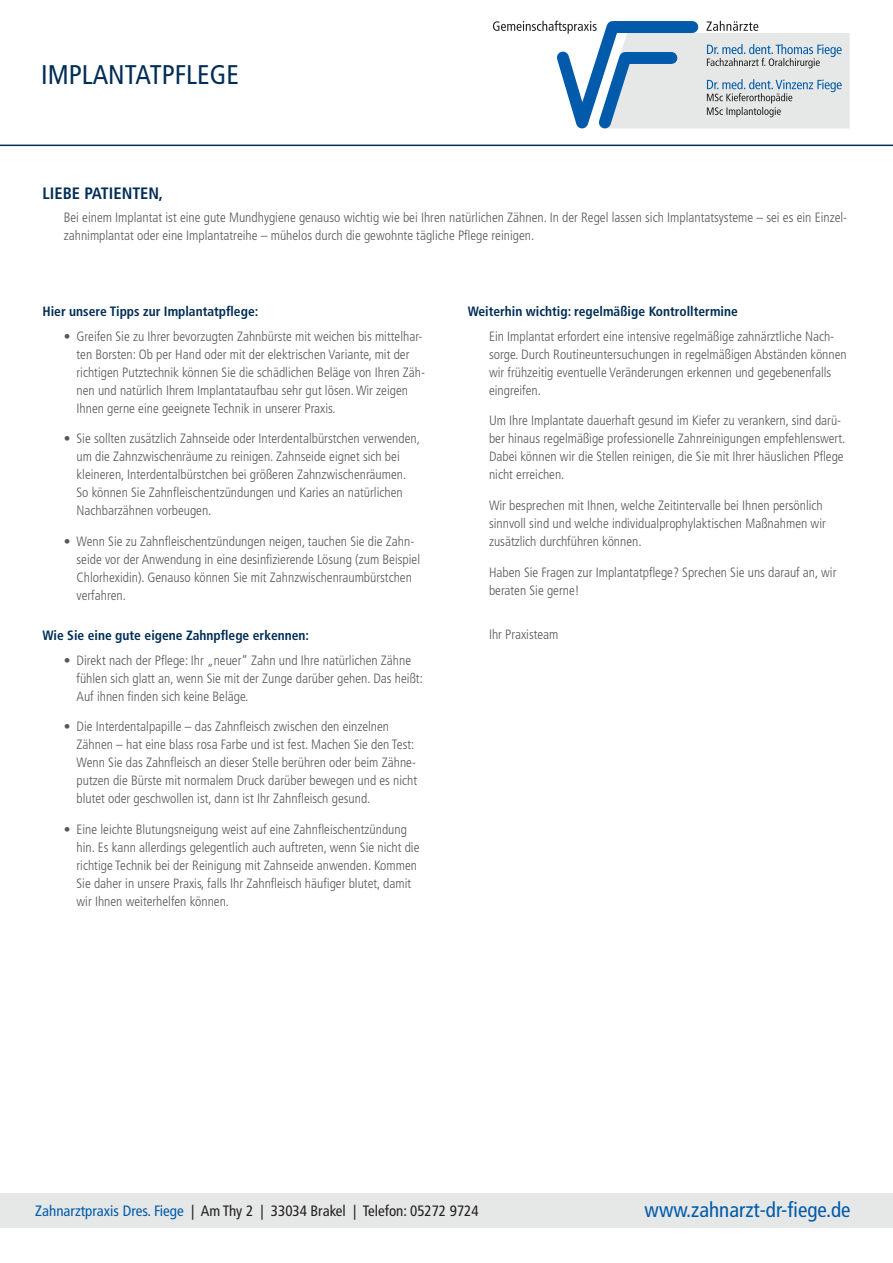
<style>
.page{position:relative;width:893px;height:1263px;background:#fff}
.page>*{position:absolute;margin:0;border:0;box-sizing:border-box;transform-origin:0 0}
.t1{font:condensed 27px "Frutiger LT Std";color:#002d56}
.t2{font:condensed 21px "Frutiger LT Std";color:#015aaa}
.t3{font:700 condensed 16.5px "Frutiger LT Std";color:#002d56}
.t4{font:condensed 15px "Frutiger LT Std";color:#231f20}
.t5{font:300 condensed 13.5px/18px "Frutiger LT Std";color:#57585a}
.t6{font:700 condensed 13.5px "Frutiger LT Std";color:#002d56}
.s1{color:#015aaa}
</style>
<div class="page">
<div style="left:0;top:1193px;width:893px;height:35px;background:#e5e8e7"></div>
<hr style="left:0;top:145px;width:893px;height:1px;background:#002d56">
<svg style="left:493px;top:20px;width:357px;height:109px"></svg>
<h1 class="t1" style="left:41px;top:59px;width:199px">Implantatpflege</h1>
<p class="t3" style="left:43px;top:184px;width:122px">Liebe Pati enten,</p>
<p class="t5" style="left:64px;top:208px;width:785px">Bei einem Implantat ist eine gute Mundhygiene genauso wichtig wie bei Ihren natürlichen Zähnen. In der Regel lassen sich Implantatsysteme – sei es ein Einzel&shy;zahnimplantat oder eine Implantatreihe – mühelos durch die gewohnte tägliche Pflege reinigen.</p>
<p class="t6" style="left:43px;top:304px;width:217px">Hier unsere Tipps zur Implantatpflege:</p>
<p class="t5" style="left:77px;top:327px;width:350px;text-indent:-13px">• Greifen Sie zu Ihrer bevorzugten Zahnbürste mit weichen bis mittelhar&shy;ten Borsten: Ob per Hand oder mit der elektrischen Variante, mit der richtigen Putztechnik können Sie die schädlichen Beläge von Ihren Zäh&shy;nen und natürlich Ihrem Implantataufbau sehr gut lösen.Wir zeigen Ihnen gerne eine geeignete Technik in unserer Praxis.</p>
<p class="t5" style="left:77px;top:430px;width:345px;text-indent:-13px">• Sie sollten zusätzlich Zahnseide oder Interdentalbürstchen verwenden, um die Zahnzwischenräume zu reinigen. Zahnseide eignet sich bei kleineren, Interdentalbürstchen bei größeren Zahnzwischenräumen.<br>So können Sie Zahnfleischentzündungen und Karies an natürlichen Nachbarzähnen vorbeugen.</p>
<p class="t5" style="left:77px;top:533px;width:345px;text-indent:-13px">• Wenn Sie zu Zahnfleischentzündungen neigen, tauchen Sie die Zahn&shy;seide vor der Anwendung in eine desinfizierende Lösung (zum Beispiel Chlorhexidin). Genauso können Sie mit Zahnzwischenraumbürstchen verfahren.</p>
<p class="t6" style="left:42px;top:628px;width:268px">Wie Sie eine gute eigene Zahnpflege erkennen:</p>
<p class="t5" style="left:77px;top:651px;width:348px;text-indent:-13px">• Direkt nach der Pflege: Ihr „neuer“ Zahn und Ihre natürlichen Zähne fühlen sich glatt an, wenn Sie mit der Zunge darüber gehen. Das heißt:<br>Auf ihnen finden sich keine Beläge.</p>
<p class="t5" style="left:77px;top:718px;width:342px;text-indent:-13px">• Die Interdentalpapille – das Zahnfleisch zwischen den einzelnen Zähnen – hat eine blass rosa Farbe und ist fest. Machen Sie den Test:<br>Wenn Sie das Zahnfleisch an dieser Stelle berühren oder beim Zähne&shy;putzen die Bürste mit normalem Druck darüber bewegen und es nicht blutet oder geschwollen ist, dann ist Ihr Zahnfleisch gesund.</p>
<p class="t5" style="left:77px;top:821px;width:344px;text-indent:-13px">• Eine leichte Blutungsneigung weist auf eine Zahnfleischentzündung hin. Es kann allerdings gelegentlich auch auftreten, wenn Sie nicht die richtige Technik bei der Reinigung mit Zahnseide anwenden. Kommen Sie daher in unsere Praxis, falls Ihr Zahnfleisch häufiger blutet, damit wir Ihnen weiterhelfen können.</p>
<p class="t6" style="left:468px;top:304px;width:272px">Weiterhin wichtig: regelmäßige Kontrolltermine</p>
<p class="t5" style="left:489px;top:327px;width:359px">Ein Implantat erfordert eine intensive regelmäßige zahnärztliche Nach&shy;sorge. Durch Routineuntersuchungen in regelmäßigen Abständen können wir frühzeitig eventuelle Veränderungen erkennen und gegebenenfalls eingreifen.</p>
<p class="t5" style="left:489px;top:412px;width:358px">Um Ihre Implantate dauerhaft gesund im Kiefer zu verankern, sind darü&shy;ber hinaus regelmäßige professionelle Zahnreinigungen empfehlenswert.<br>Dabei können wir die Stellen reinigen, die Sie mit Ihrer häuslichen Pflege nicht erreichen.</p>
<p class="t5" style="left:489px;top:497px;width:338px">Wir besprechen mit Ihnen, welche Zeitintervalle bei Ihnen persönlich sinnvoll sind und welche individualprophylaktischen Maßnahmen wir zusätzlich durchführen können.</p>
<p class="t5" style="left:489px;top:563px;width:349px">Haben Sie Fragen zur Implantatpflege? Sprechen Sie uns darauf an, wir beraten Sie gerne!</p>
<p class="t5" style="left:489px;top:626px;width:71px">Ihr Praxisteam</p>
<p class="t4" style="left:35px;top:1202px;width:445px"><span class="s1">Zahnarztpraxis Dres. Fiege</span> | Am Thy 2 | 33034 Brakel | Telefon: 05272 9724</p>
<h2 class="t2" style="left:645px;top:1198px;width:207px">www.zahnarzt-dr-fiege.de</h2>
</div>
